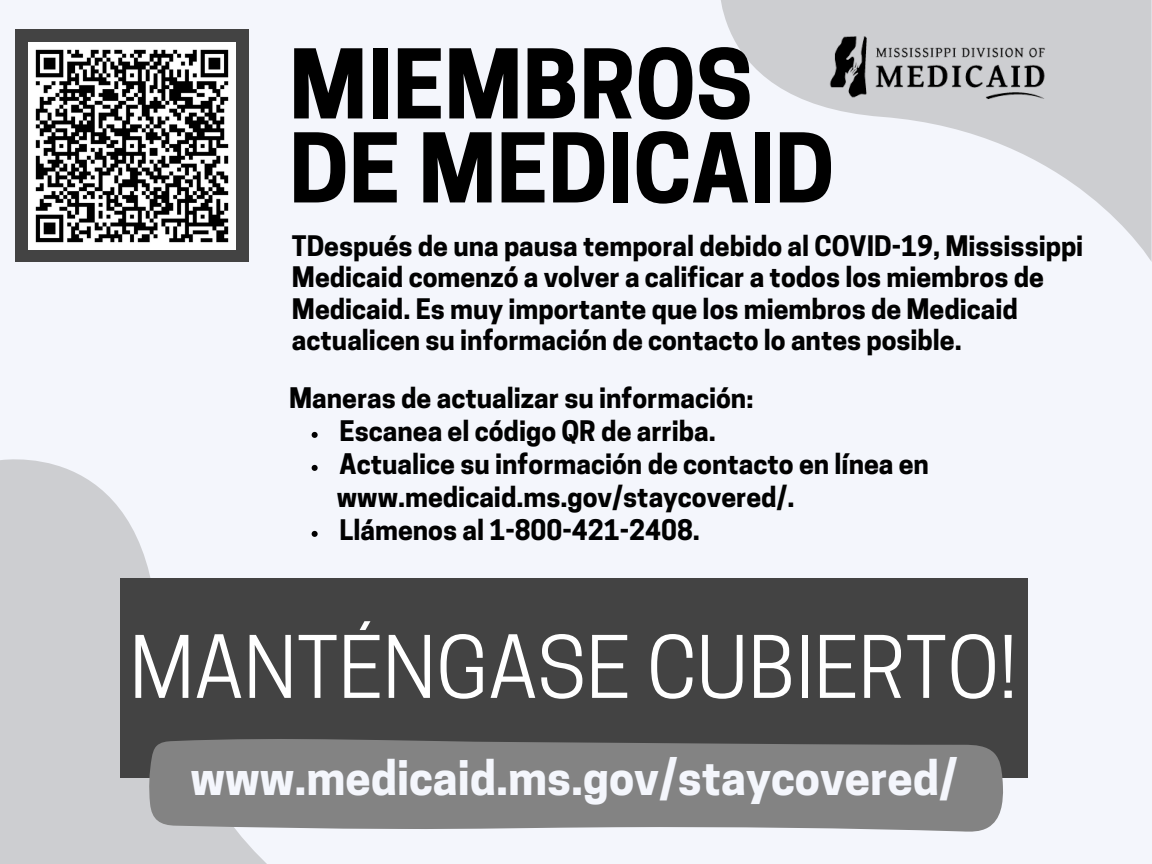
<style>
.page{position:relative;width:1152px;height:864px;background:#f4f6fc}
.page>*{position:absolute;margin:0;border:0;box-sizing:border-box;transform-origin:0 0}
.t1{font:700 90px "Cooper Hewitt";color:#000}
.t2{font:80.8px "Cooper Hewitt";color:#fff}
.t3{font:700 45.2px "Cooper Hewitt";color:#f4f6fc}
.t4{font:700 26.6px/31.6px "Cooper Hewitt";color:#010101}
</style>
<div class="page">
<svg style="left:0;top:459px;width:267px;height:405px;fill:#cdced1"></svg>
<div style="left:120px;top:578px;width:908px;height:200px;background:#434343"></div>
<svg style="left:149px;top:739px;width:854px;height:93px;background:#858585"></svg>
<div style="left:16px;top:29px;width:232px;height:233px;background:#434343"></div>
<img style="left:29px;top:42px;width:207px;height:207px">
<svg style="left:721px;top:0;width:431px;height:262px"></svg>
<img style="left:809px;top:29px;width:257px;height:90px">
<svg style="left:312px;top:432px;width:6px;height:6px"></svg>
<svg style="left:312px;top:465px;width:6px;height:6px"></svg>
<svg style="left:312px;top:531px;width:6px;height:6px"></svg>
<p class="t1" style="left:289px;top:51px;width:465px">MIEMBROS</p>
<p class="t1" style="left:289px;top:135px;width:547px">DE MEDICAID</p>
<p class="t4" style="left:292px;top:233px;width:793px">TDespués de una pausa temporal debido al COVID-19, Mississippi Medicaid comenzó a volver a calificar a todos los miembros de Medicaid. Es muy importante que los miembros de Medicaid actualicen su información de contacto lo antes posible.</p>
<p class="t4" style="left:289px;top:385px;width:466px">Maneras de actualizar su información:</p>
<p class="t4" style="left:340px;top:418px;width:378px">Escanea el código QR de arriba.</p>
<p class="t4" style="left:340px;top:451px;width:591px">Actualice su información de contacto en línea en</p>
<p class="t4" style="left:337px;top:484px;width:459px">www.medicaid.ms.gov/staycovered/.</p>
<p class="t4" style="left:340px;top:517px;width:362px">Llámenos al 1-800-421-2408.</p>
<p class="t2" style="left:129px;top:637px;width:889px">MANTÉNGASE CUBIERTO!</p>
<p class="t3" style="left:190px;top:761px;width:769px">www.medicaid.ms.gov/staycovered/</p>
</div>
